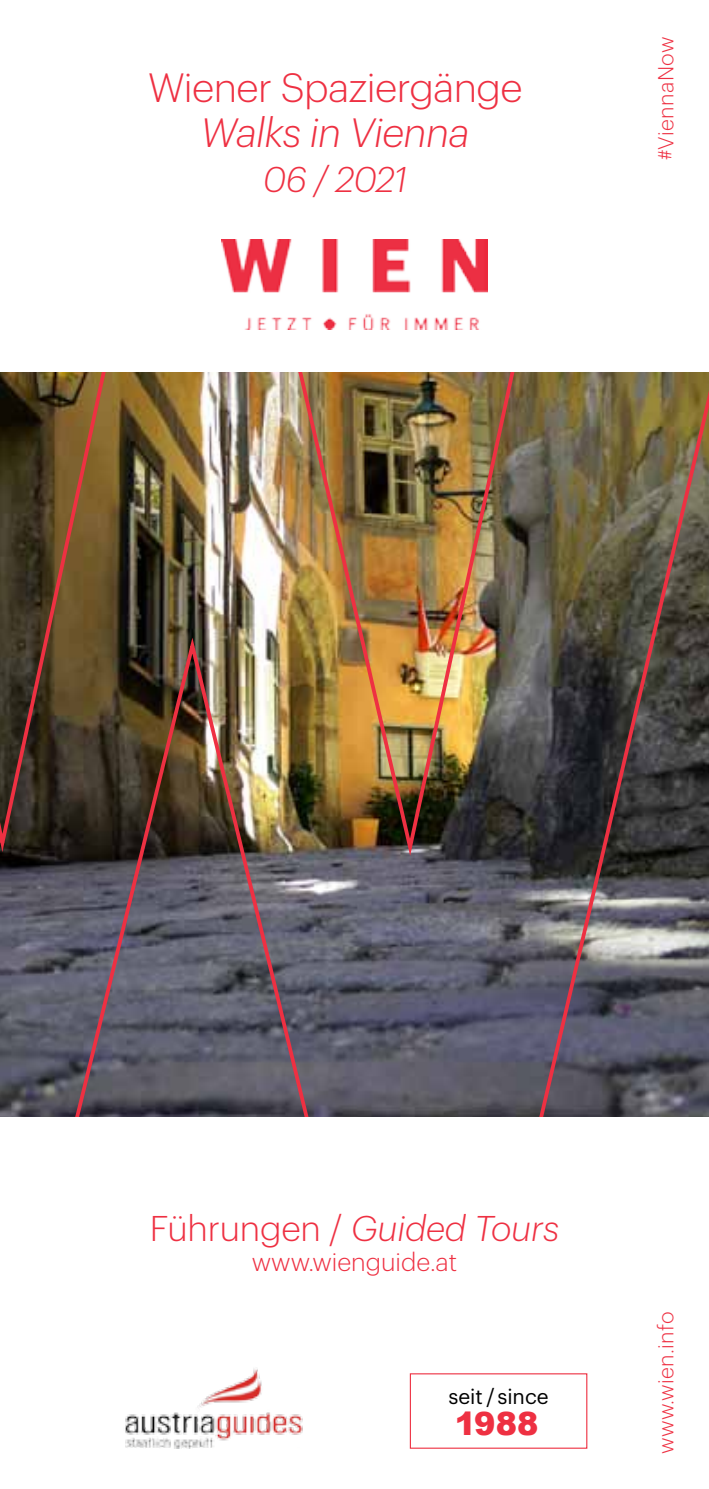
<style>
.page{position:relative;width:709px;height:1489px;background:#fff}
.page>*{position:absolute;margin:0;border:0;box-sizing:border-box;transform-origin:0 0}
.t1{font:300 40px "Graphik LCG";letter-spacing:-.015em;color:#ee3042}
.t2{font:italic 300 40px "Graphik LCG";letter-spacing:-.015em;color:#ee3042}
.t3{font:italic 300 35px "Graphik LCG";letter-spacing:-.005em;color:#ee3042}
.t4{font:900 32px "Arial";color:#ee3042}
.t5{font:300 25px "Graphik LCG";color:#ee3042}
.t6{font:300 21.25px "Graphik LCG";letter-spacing:.02em;color:#ee3042}
.t7{font:20.75px "Graphik LCG";color:#000}
.s1{font-style:normal}
</style>
<div class="page">
<img style="left:221px;top:239px;width:266px;height:90px">
<div style="left:410px;top:1373px;width:177px;height:75px;border:1px solid #ee3042"></div>
<img style="left:125px;top:1368px;width:178px;height:80px">
<img style="left:0;top:372px;width:709px;height:744px">
<p class="t1" style="left:148px;top:58px;width:376px">Wiener Spaziergänge</p>
<p class="t2" style="left:201px;top:103px;width:270px">Walks in Vienna</p>
<p class="t3" style="left:263px;top:153px;width:146px">06 / 2021</p>
<p class="t6" style="left:650px;top:160px;width:126px;rotate:-90deg">#ViennaNow</p>
<p class="t3" style="left:150px;top:1202px;width:411px"><span class="s1">Führungen /</span> Guided Tours</p>
<p class="t5" style="left:252px;top:1243px;width:207px">www.wienguide.at</p>
<p class="t7" style="left:448px;top:1380px;width:102px">seit / since</p>
<p class="t4" style="left:455px;top:1400px;width:85px">1988</p>
<p class="t6" style="left:650px;top:1454px;width:145px;rotate:-90deg">www.wien.info</p>
</div>
